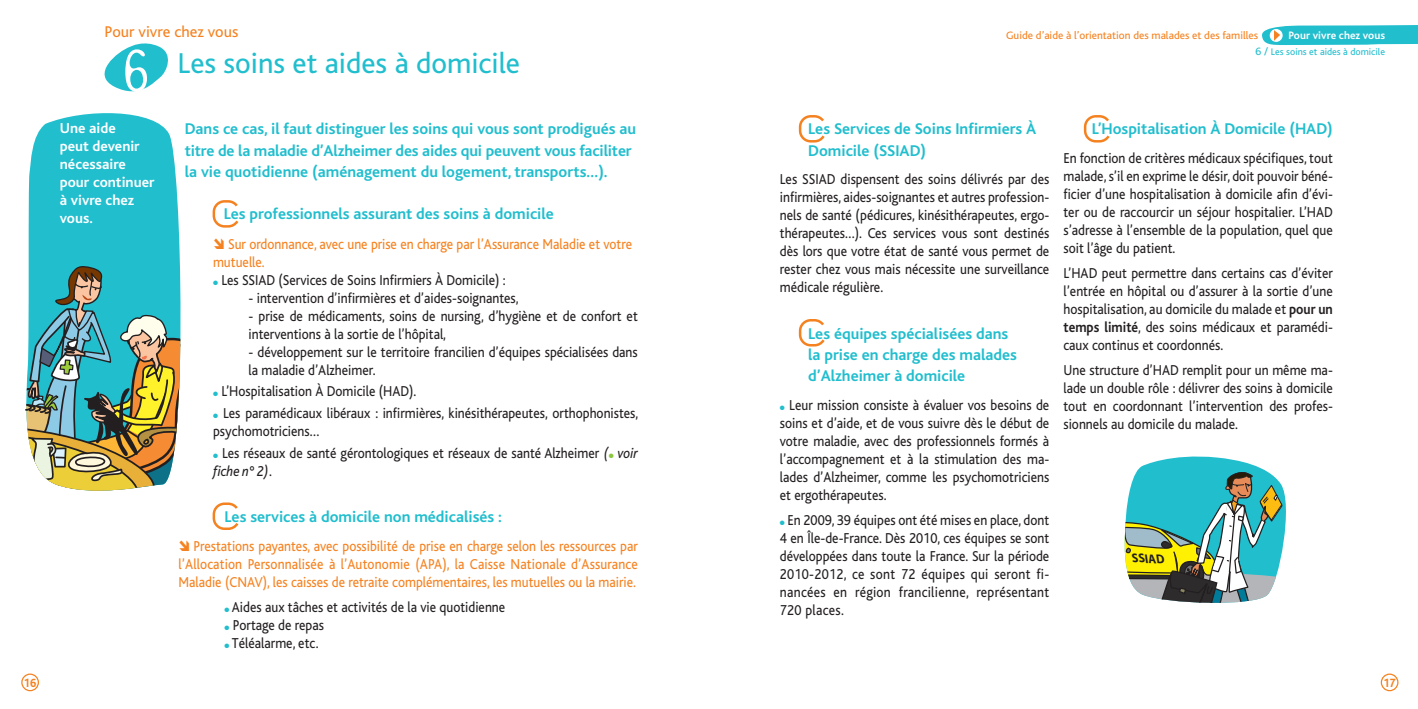
<style>
.page{position:relative;width:1418px;height:709px;background:#fff}
.page>*{position:absolute;margin:0;border:0;box-sizing:border-box;transform-origin:0 0}
.t1{font:300 68.75px "Blur";color:#fff;scale:.78 1}
.t2{font:30px "Bliss";color:#21bece}
.t3{font:700 16.25px/21.2px "Bliss";color:#21bece}
.t4{font:16.25px "Bliss";color:#f58220}
.t5{font:15px/18px "Bliss";color:#231f20;text-align:justify;scale:.9 1}
.t6{font:15px/18px "Bliss";color:#f58220;scale:.9 1}
.t7{font:700 15px/18px "Bliss";color:#fff}
.t8{font:800 12.5px "Bliss";color:#f58220;scale:.9 1}
.t9{font:11.25px "Bliss";color:#f58220}
.t10{font:700 11.25px "Bliss";color:#fff}
.t11{font:10px "Bliss";color:#21bece}
.s1{color:#21bece}
.s2{font-style:italic}
.s3{color:#8bc63e}
.s4{font-size:11.25px}
.s5{font-weight:700}
</style>
<div class="page">
<svg style="left:28px;top:113px;width:152px;height:150px;background:#32c3d1"></svg>
<svg style="left:25px;top:263px;width:156px;height:228px;background:#78a690"></svg>
<svg style="left:104px;top:43px;width:64px;height:49px"></svg>
<svg style="left:1262px;top:25px;width:155px;height:20px;background:#39c3d1"></svg>
<svg style="left:213px;top:502px;width:25px;height:28px"></svg>
<svg style="left:213px;top:200px;width:25px;height:28px"></svg>
<svg style="left:798px;top:115px;width:26px;height:27px"></svg>
<svg style="left:1083px;top:115px;width:26px;height:27px"></svg>
<svg style="left:798px;top:319px;width:26px;height:27px"></svg>
<div style="left:21px;top:673px;width:18px;height:18px;border:1px solid #f58220;border-radius:50%"></div>
<div style="left:1380px;top:673px;width:18px;height:18px;border:1px solid #f58220;border-radius:50%"></div>
<svg style="left:1124px;top:456px;width:162px;height:147px"></svg>
<p class="t4" style="left:105px;top:26px;width:135px">Pour vivre chez vous</p>
<h2 class="t2" style="left:178px;top:52px;width:344px">Les soins et aides à domicile</h2>
<h1 class="t1" style="left:123px;top:48px;width:34px">6</h1>
<p class="t7" style="left:60px;top:121px;width:96px">Une aide<br>peut devenir nécessaire pour continuer à vivre chez vous.</p>
<p class="t3" style="left:185px;top:120px;width:453px">Dans ce cas, il faut distinguer les soins qui vous sont prodigués au titre de la maladie d’Alzheimer des aides qui peuvent vous faciliter la vie quotidienne (aménagement du logement, transports…).</p>
<p class="t3" style="left:224px;top:205px;width:332px">Les professionnels assurant des soins à domicile</p>
<p class="t6" style="left:213px;top:236px;width:467px;text-indent:15px">Sur ordonnance, avec une prise en charge par l’Assurance Maladie et votre mutuelle.</p>
<p class="t5" style="left:213px;top:272px;width:326px"><span class="s1">●</span> Les SSIAD (Services de Soins Infirmiers À Domicile) :</p>
<p class="t5" style="left:248px;top:290px;width:302px">- intervention d’infirmières et d’aides-soignantes,</p>
<p class="t5" style="left:248px;top:308px;width:434px">- prise de médicaments, soins de nursing, d’hygiène et de confort et interventions à la sortie de l’hôpital,</p>
<p class="t5" style="left:248px;top:344px;width:434px">- développement sur le territoire francilien d’équipes spécialisées dans la maladie d’Alzheimer.</p>
<p class="t5" style="left:213px;top:384px;width:227px"><span class="s1">●</span> L’Hospitalisation À Domicile (HAD).</p>
<p class="t5" style="left:213px;top:405px;width:474px"><span class="s1">●</span> Les paramédicaux libéraux : infirmières, kinésithérapeutes, orthophonistes, psychomotriciens…</p>
<p class="t5" style="left:213px;top:445px;width:473px"><span class="s1">●</span> Les réseaux de santé gérontologiques et réseaux de santé Alzheimer <span class="s2">(</span><span class="s3">●</span> <span class="s2">voir fiche n° 2)</span>.</p>
<p class="t3" style="left:224px;top:507px;width:279px">Les services à domicile non médicalisés :</p>
<p class="t6" style="left:178px;top:539px;width:512px;text-align:justify;text-indent:15px">Prestations payantes, avec possibilité de prise en charge selon les ressources par l’Allocation Personnalisée à l’Autonomie (APA), la Caisse Nationale d’Assurance Maladie (CNAV), les caisses de retraite complémentaires, les mutuelles ou la mairie.</p>
<p class="t5" style="left:224px;top:600px;width:313px"><span class="s1">●</span> Aides aux tâches et activités de la vie quotidienne</p>
<p class="t5" style="left:224px;top:618px;width:112px"><span class="s1">●</span> Portage de repas</p>
<p class="t5" style="left:224px;top:636px;width:106px"><span class="s1">●</span> Téléalarme, etc.</p>
<p class="t9" style="left:1006px;top:31px;width:253px">Guide d’aide à l’orientation des malades et des familles</p>
<p class="t10" style="left:1288px;top:31px;width:98px">Pour vivre chez vous</p>
<p class="t11" style="left:1255px;top:48px;width:131px"><span class="s4">6 /</span> Les soins et aides à domicile</p>
<p class="t3" style="left:808px;top:120px;width:229px">Les Services de Soins Infirmiers À<br>Domicile (SSIAD)</p>
<p class="t5" style="left:780px;top:172px;width:301px">Les SSIAD dispensent des soins délivrés par des infirmières, aides-soignantes et autres profession&shy;nels de santé (pédicures, kinésithérapeutes, ergo&shy;thérapeutes…). Ces services vous sont destinés dès lors que votre état de santé vous permet de rester chez vous mais nécessite une surveillance médicale régulière.</p>
<p class="t3" style="left:808px;top:324px;width:210px">Les équipes spécialisées dans la prise en charge des malades d’Alzheimer à domicile</p>
<p class="t5" style="left:780px;top:397px;width:301px"><span class="s1">●</span> Leur mission consiste à évaluer vos besoins de soins et d’aide, et de vous suivre dès le début de votre maladie, avec des professionnels formés à l’accompagnement et à la stimulation des ma&shy;lades d’Alzheimer, comme les psychomotriciens et ergothérapeutes.</p>
<p class="t5" style="left:780px;top:512px;width:301px"><span class="s1">●</span> En 2009, 39 équipes ont été mises en place, dont 4 en Île-de-France. Dès 2010, ces équipes se sont développées dans toute la France. Sur la période 2010-2012, ce sont 72 équipes qui seront fi&shy;nancées en région francilienne, représentant 720 places.</p>
<p class="t3" style="left:1091px;top:120px;width:242px">L’Hospitalisation À Domicile (HAD)</p>
<p class="t5" style="left:1063px;top:150px;width:301px">En fonction de critères médicaux spécifiques, tout malade, s’il en exprime le désir, doit pouvoir béné&shy;ficier d’une hospitalisation à domicile afin d’évi&shy;ter ou de raccourcir un séjour hospitalier. L’HAD s’adresse à l’ensemble de la population, quel que soit l’âge du patient.</p>
<p class="t5" style="left:1063px;top:266px;width:301px">L’HAD peut permettre dans certains cas d’éviter l’entrée en hôpital ou d’assurer à la sortie d’une hospitalisation, au domicile du malade et <span class="s5">pour un temps limité</span>, des soins médicaux et paramédi&shy;caux continus et coordonnés.</p>
<p class="t5" style="left:1063px;top:363px;width:301px">Une structure d’HAD remplit pour un même ma&shy;lade un double rôle : délivrer des soins à domicile tout en coordonnant l’intervention des profes&shy;sionnels au domicile du malade.</p>
<p class="t8" style="left:24px;top:678px;width:15px">16</p>
<p class="t8" style="left:1383px;top:678px;width:15px">17</p>
</div>
